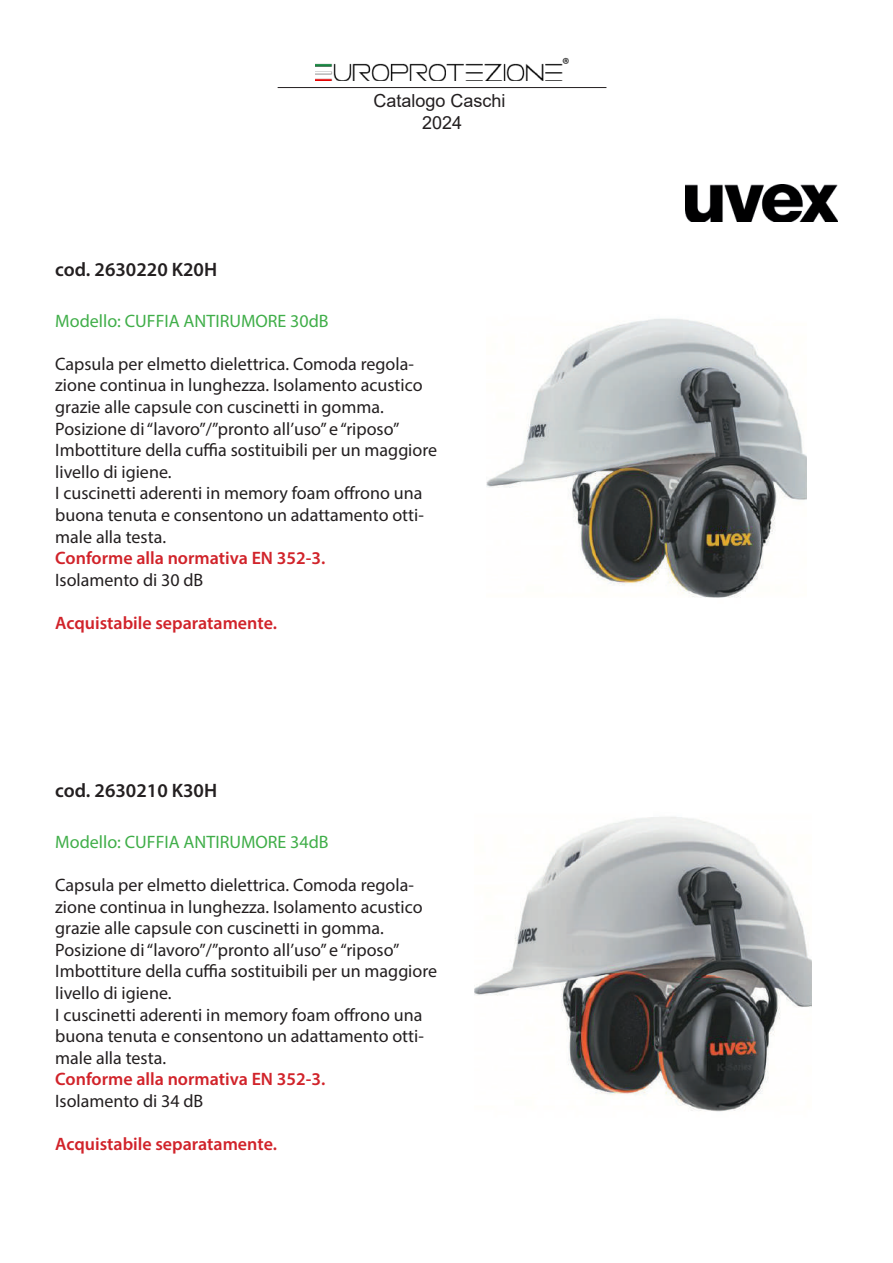
<style>
.page{position:relative;width:893px;height:1263px;background:#fff}
.page>*{position:absolute;margin:0;border:0;box-sizing:border-box;transform-origin:0 0}
.t1{font:600 19.5px "Myriad Pro";color:#231f20}
.t2{font:18px/21.6px "Myriad Pro";color:#231f20}
.t3{font:600 18px "Myriad Pro";color:#d1232a}
.t4{font:18px "Myriad Pro";color:#40ae49}
.t5{font:18px/21.9px "Arial";color:#231f20;text-align:center}
</style>
<div class="page">
<img style="left:316px;top:57px;width:252px;height:24px">
<hr style="left:278px;top:87px;width:328px;height:1px;background:#231f20">
<img style="left:685px;top:184px;width:153px;height:37px">
<img style="left:487px;top:318px;width:320px;height:280px">
<img style="left:475px;top:817px;width:337px;height:295px">
<p class="t1" style="left:55px;top:257px;width:163px">cod. 2630220 K20H</p>
<p class="t5" style="left:373px;top:90px;width:134px">Catalogo Caschi<br>2024</p>
<p class="t4" style="left:55px;top:309px;width:275px">Modello: CUFFIA ANTIRUMORE 30dB</p>
<p class="t2" style="left:55px;top:353px;width:383px">Capsula per elmetto dielettrica. Comoda regola&shy;zione continua in lunghezza. Isolamento acustico grazie alle capsule con cuscinetti in gomma.<br>Posizione di “lavoro”/”pronto all’uso” e “riposo” Imbottiture della cuffia sostituibili per un maggiore livello di igiene.<br>I cuscinetti aderenti in memory foam offrono una buona tenuta e consentono un adattamento otti&shy;male alla testa.</p>
<p class="t3" style="left:55px;top:547px;width:272px">Conforme alla normativa EN 352-3.</p>
<p class="t2" style="left:55px;top:569px;width:150px">Isolamento di 30 dB</p>
<p class="t3" style="left:55px;top:611px;width:223px">Acquistabile separatamente.</p>
<p class="t1" style="left:55px;top:778px;width:163px">cod. 2630210 K30H</p>
<p class="t4" style="left:55px;top:831px;width:275px">Modello: CUFFIA ANTIRUMORE 34dB</p>
<p class="t2" style="left:55px;top:874px;width:383px">Capsula per elmetto dielettrica. Comoda regola&shy;zione continua in lunghezza. Isolamento acustico grazie alle capsule con cuscinetti in gomma.<br>Posizione di “lavoro”/”pronto all’uso” e “riposo” Imbottiture della cuffia sostituibili per un maggiore livello di igiene.<br>I cuscinetti aderenti in memory foam offrono una buona tenuta e consentono un adattamento otti&shy;male alla testa.</p>
<p class="t3" style="left:55px;top:1068px;width:272px">Conforme alla normativa EN 352-3.</p>
<p class="t2" style="left:55px;top:1090px;width:150px">Isolamento di 34 dB</p>
<p class="t3" style="left:55px;top:1133px;width:223px">Acquistabile separatamente.</p>
</div>
